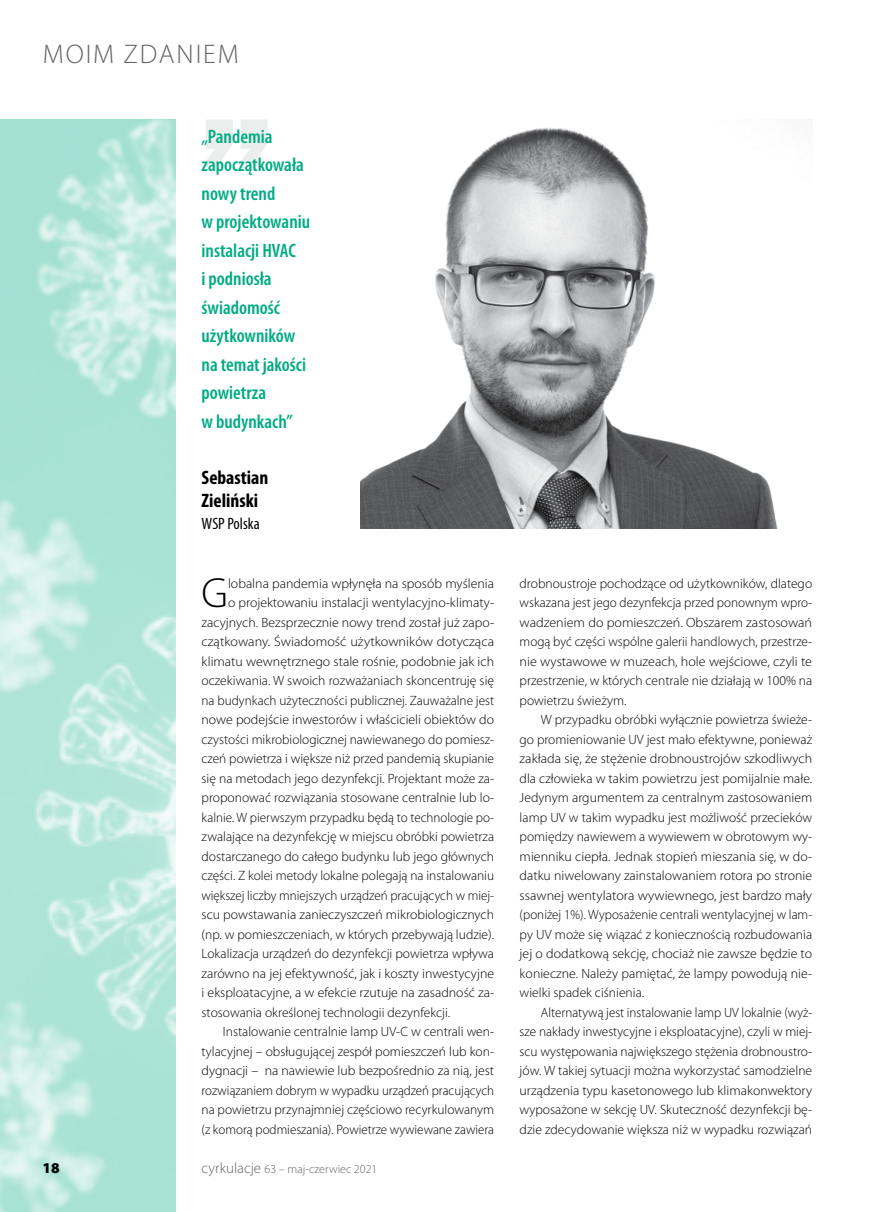
<style>
.page{position:relative;width:893px;height:1212px;background:#fff}
.page>*{position:absolute;margin:0;border:0;box-sizing:border-box;transform-origin:0 0}
.t1{font:300 42.45px "Myriad Pro";color:#000}
.t2{font:300 27px "Myriad Pro";letter-spacing:.07em;color:#636466}
.t3{font:600 condensed 19.5px/28.5px "Myriad Pro";color:#00ac83}
.t4{font:700 condensed 19.5px/23.4px "Myriad Pro";color:#000}
.t5{font:condensed 16.5px "Myriad Pro";color:#000}
.t6{font:900 15px "Myriad Pro";color:#000}
.t7{font:300 13.5px/19.5px "Myriad Pro";color:#000;text-align:justify}
.t8{font:300 13.5px/19.5px "Myriad Pro";color:#000;text-align:justify;scale:.96 1}
.t9{font:300 13.5px "Myriad Pro";color:#000;scale:1.05 1}
.t10{font:300 12px "Myriad Pro";color:#636466}
.s1{font-size:15px}
</style>
<div class="page">
<img style="left:0;top:119px;width:175px;height:1093px">
<img style="left:361px;top:127px;width:417px;height:402px">
<svg style="left:204px;top:119px;width:63px;height:46px"></svg>
<h2 class="t2" style="left:43px;top:39px;width:197px">MOIM ZDANIEM</h2>
<h3 class="t3" style="left:202px;top:122px;width:110px">„Pandemia zapoczątkowała nowy trend<br>w projektowaniu instalacji HVAC<br>i podniosła świadomość użytkowników na temat jakości powietrza<br>w budynkach”</h3>
<h3 class="t4" style="left:202px;top:465px;width:68px">Sebastian<br>Zieliński</h3>
<p class="t5" style="left:202px;top:513px;width:60px">WSP Polska</p>
<h1 class="t1" style="left:202px;top:569px;width:28px">G</h1>
<p class="t7" style="left:228px;top:573px;width:268px">lobalna pandemia wpłynęła na sposób myślenia</p>
<p class="t7" style="left:228px;top:593px;width:268px">o projektowaniu instalacji wentylacyjno-klimaty-</p>
<p class="t7" style="left:202px;top:612px;width:294px">zacyjnych. Bezsprzecznie nowy trend został już zapo-</p>
<p class="t9" style="left:202px;top:634px;width:280px">czątkowany. Świadomość użytkowników dotycząca</p>
<p class="t7" style="left:202px;top:651px;width:294px">klimatu wewnętrznego stale rośnie, podobnie jak ich</p>
<p class="t7" style="left:202px;top:671px;width:294px">oczekiwania. W swoich rozważaniach skoncentruję się</p>
<p class="t7" style="left:202px;top:690px;width:294px">na budynkach użyteczności publicznej. Zauważalne jest</p>
<p class="t7" style="left:202px;top:710px;width:294px">nowe podejście inwestorów i właścicieli obiektów do</p>
<p class="t7" style="left:202px;top:729px;width:294px">czystości mikrobiologicznej nawiewanego do pomiesz-</p>
<p class="t7" style="left:202px;top:749px;width:294px">czeń powietrza i większe niż przed pandemią skupianie</p>
<p class="t7" style="left:202px;top:768px;width:294px">się na metodach jego dezynfekcji. Projektant może za-</p>
<p class="t7" style="left:202px;top:788px;width:294px">proponować rozwiązania stosowane centralnie lub lo-</p>
<p class="t7" style="left:202px;top:807px;width:294px">kalnie. W pierwszym przypadku będą to technologie po-</p>
<p class="t7" style="left:202px;top:827px;width:294px">zwalające na dezynfekcję w miejscu obróbki powietrza</p>
<p class="t7" style="left:202px;top:846px;width:294px">dostarczanego do całego budynku lub jego głównych</p>
<p class="t7" style="left:202px;top:866px;width:294px">części. Z kolei metody lokalne polegają na instalowaniu</p>
<p class="t8" style="left:202px;top:885px;width:306px">większej liczby mniejszych urządzeń pracujących w miej-</p>
<p class="t7" style="left:202px;top:905px;width:294px">scu powstawania zanieczyszczeń mikrobiologicznych</p>
<p class="t7" style="left:202px;top:924px;width:294px">(np. w pomieszczeniach, w których przebywają ludzie).</p>
<p class="t7" style="left:202px;top:944px;width:294px">Lokalizacja urządzeń do dezynfekcji powietrza wpływa</p>
<p class="t7" style="left:202px;top:963px;width:294px">zarówno na jej efektywność, jak i koszty inwestycyjne</p>
<p class="t7" style="left:202px;top:983px;width:294px">i eksploatacyjne, a w efekcie rzutuje na zasadność za-</p>
<p class="t7" style="left:202px;top:1002px;width:250px">stosowania określonej technologii dezynfekcji.</p>
<p class="t7" style="left:223px;top:1022px;width:273px">Instalowanie centralnie lamp UV-C w centrali wen-</p>
<p class="t7" style="left:202px;top:1041px;width:294px">tylacyjnej – obsługującej zespół pomieszczeń lub kon-</p>
<p class="t7" style="left:202px;top:1061px;width:294px">dygnacji – na nawiewie lub bezpośrednio za nią, jest</p>
<p class="t8" style="left:202px;top:1080px;width:306px">rozwiązaniem dobrym w wypadku urządzeń pracujących</p>
<p class="t7" style="left:202px;top:1100px;width:294px">na powietrzu przynajmniej częściowo recyrkulowanym</p>
<p class="t8" style="left:202px;top:1119px;width:306px">(z komorą podmieszania). Powietrze wywiewane zawiera</p>
<p class="t6" style="left:43px;top:1159px;width:19px">18</p>
<p class="t10" style="left:202px;top:1162px;width:177px"><span class="s1">cyrkulacje</span> 63 – maj-czerwiec 2021</p>
<p class="t7" style="left:520px;top:573px;width:294px">drobnoustroje pochodzące od użytkowników, dlatego wskazana jest jego dezynfekcja przed ponownym wpro&shy;wadzeniem do pomieszczeń. Obszarem zastosowań mogą być części wspólne galerii handlowych, przestrze&shy;nie wystawowe w muzeach, hole wejściowe, czyli te przestrzenie, w których centrale nie działają w 100% na powietrzu świeżym.</p>
<p class="t7" style="left:520px;top:710px;width:294px;text-indent:21px">W przypadku obróbki wyłącznie powietrza świeże&shy;go promieniowanie UV jest mało efektywne, ponieważ zakłada się, że stężenie drobnoustrojów szkodliwych dla człowieka w takim powietrzu jest pomijalnie małe.<br>Jedynym argumentem za centralnym zastosowaniem lamp UV w takim wypadku jest możliwość przecieków pomiędzy nawiewem a wywiewem w obrotowym wy&shy;mienniku ciepła. Jednak stopień mieszania się, w do&shy;datku niwelowany zainstalowaniem rotora po stronie ssawnej wentylatora wywiewnego, jest bardzo mały (poniżej 1%). Wyposażenie centrali wentylacyjnej w lam&shy;py UV może się wiązać z koniecznością rozbudowania jej o dodatkową sekcję, chociaż nie zawsze będzie to konieczne. Należy pamiętać, że lampy powodują nie&shy;wielki spadek ciśnienia.</p>
<p class="t8" style="left:520px;top:1002px;width:306px;text-indent:21px">Alternatywą jest instalowanie lamp UV lokalnie (wyż&shy;sze nakłady inwestycyjne i eksploatacyjne), czyli w miej&shy;scu występowania największego stężenia drobnoustro&shy;jów. W takiej sytuacji można wykorzystać samodzielne urządzenia typu kasetonowego lub klimakonwektory wyposażone w sekcję UV. Skuteczność dezynfekcji bę&shy;dzie zdecydowanie większa niż w wypadku rozwiązań</p>
</div>
